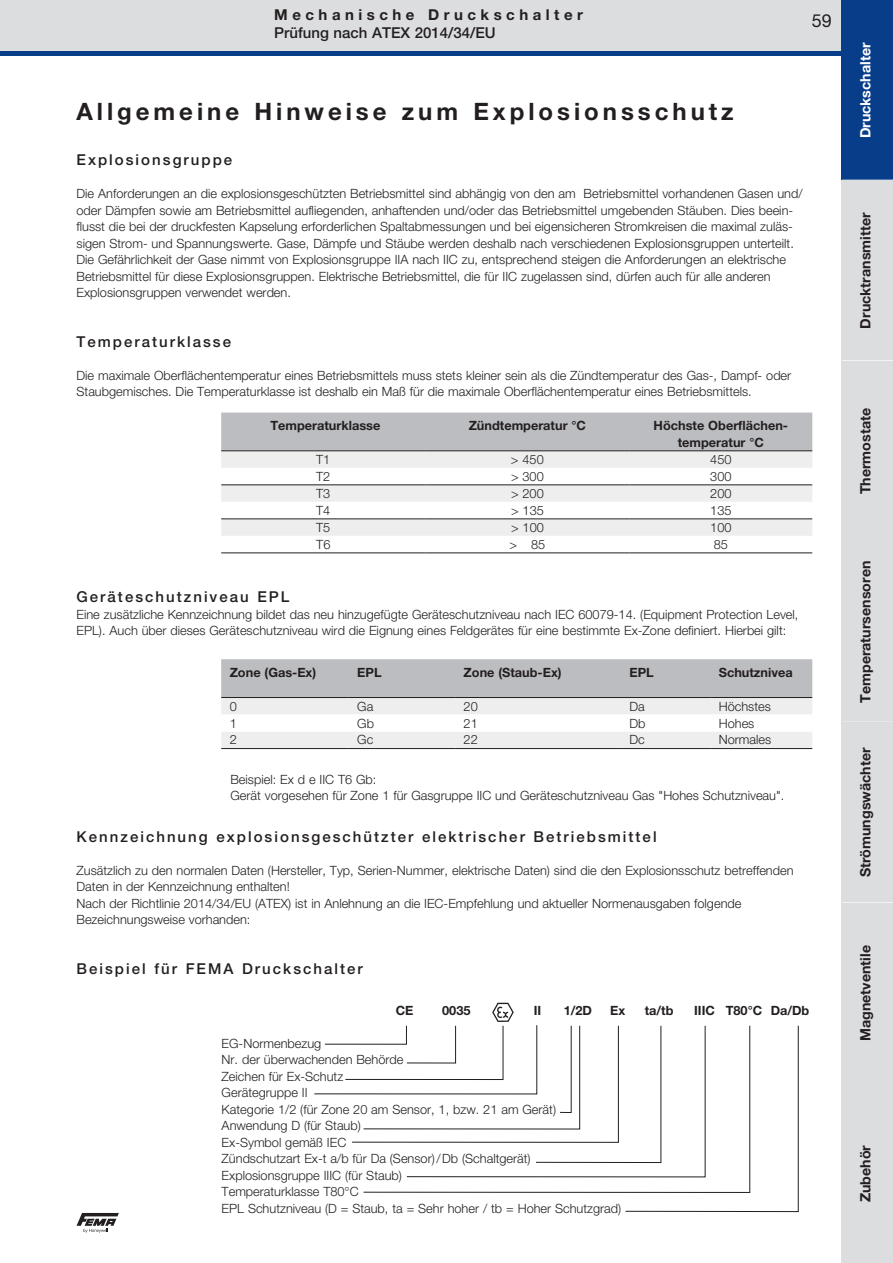
<style>
.page{position:relative;width:893px;height:1263px;background:#fff}
.page>*{position:absolute;margin:0;border:0;box-sizing:border-box;transform-origin:0 0}
.t1{font:700 24px "Helvetica Neue LT Pro";letter-spacing:.165em;color:#231f20}
.t2{font:18px "Helvetica Neue LT Pro";color:#231f20}
.t3{font:500 15px "Helvetica Neue LT Pro";letter-spacing:.135em;color:#231f20}
.t4{font:500 15px "Helvetica Neue LT Pro";color:#231f20}
.t5{font:700 15px "Helvetica Neue LT Pro";letter-spacing:.3em;color:#231f20}
.t6{font:700 14.25px "Helvetica Neue LT Pro";color:#231f20}
.t7{font:700 14.25px "Helvetica Neue LT Pro";color:#fff}
.t8{font:300 12.75px/16.5px "Helvetica Neue LT Pro";color:#231f20}
.t9{font:700 12.75px/16.5px "Helvetica Neue LT Pro";color:#231f20;text-align:center}
</style>
<div class="page">
<div style="left:0;top:0;width:842px;height:51px;background:#dcdddf"></div>
<div style="left:842px;top:0;width:51px;height:180px;background:#083e89"></div>
<div style="left:842px;top:180px;width:51px;height:181px;background:#dcdddf"></div>
<hr style="left:842px;top:360px;width:51px;height:2px;background:#fff">
<div style="left:842px;top:361px;width:51px;height:180px;background:#dcdddf"></div>
<div style="left:842px;top:542px;width:51px;height:180px;background:#dcdddf"></div>
<div style="left:842px;top:722px;width:51px;height:181px;background:#dcdddf"></div>
<hr style="left:842px;top:902px;width:51px;height:2px;background:#fff">
<div style="left:842px;top:903px;width:51px;height:180px;background:#dcdddf"></div>
<svg style="left:314px;top:1025px;width:485px;height:187px"></svg>
<img style="left:493px;top:1002px;width:21px;height:20px">
<div style="left:842px;top:1084px;width:51px;height:179px;background:#dcdddf"></div>
<hr style="left:0;top:51px;width:842px;height:4px;background:#083e89">
<div style="left:221px;top:412px;width:591px;height:38px;background:#bcbdc0"></div>
<div style="left:221px;top:451px;width:591px;height:17px;background:#eeeeef"></div>
<svg style="left:221px;top:485px;width:591px;height:51px;fill:#eeeeef"></svg>
<hr style="left:221px;top:450px;width:204px;height:1px;background:#231f20">
<hr style="left:425px;top:450px;width:204px;height:1px;background:#231f20">
<hr style="left:629px;top:450px;width:183px;height:1px;background:#231f20">
<hr style="left:221px;top:484px;width:204px;height:1px;background:#231f20">
<hr style="left:425px;top:484px;width:204px;height:1px;background:#231f20">
<hr style="left:629px;top:484px;width:183px;height:1px;background:#231f20">
<hr style="left:221px;top:518px;width:204px;height:1px;background:#231f20">
<hr style="left:425px;top:518px;width:204px;height:1px;background:#231f20">
<hr style="left:629px;top:518px;width:183px;height:1px;background:#231f20">
<hr style="left:221px;top:552px;width:204px;height:1px;background:#231f20">
<hr style="left:425px;top:552px;width:204px;height:1px;background:#231f20">
<hr style="left:629px;top:552px;width:183px;height:1px;background:#231f20">
<svg style="left:221px;top:659px;width:591px;height:89px"></svg>
<hr style="left:221px;top:697px;width:128px;height:1px;background:#231f20">
<hr style="left:349px;top:697px;width:106px;height:1px;background:#231f20">
<hr style="left:455px;top:697px;width:166px;height:1px;background:#231f20">
<hr style="left:621px;top:697px;width:89px;height:1px;background:#231f20">
<hr style="left:710px;top:697px;width:102px;height:1px;background:#231f20">
<hr style="left:221px;top:748px;width:128px;height:1px;background:#231f20">
<hr style="left:349px;top:748px;width:106px;height:1px;background:#231f20">
<hr style="left:455px;top:748px;width:166px;height:1px;background:#231f20">
<hr style="left:621px;top:748px;width:89px;height:1px;background:#231f20">
<hr style="left:710px;top:748px;width:102px;height:1px;background:#231f20">
<svg style="left:77px;top:1213px;width:42px;height:20px"></svg>
<p class="t5" style="left:274px;top:5px;width:310px">Mechanische Druckschalter</p>
<p class="t4" style="left:274px;top:24px;width:223px">Prüfung nach ATEX 2014/34/EU</p>
<h2 class="t2" style="left:812px;top:10px;width:22px">59</h2>
<h1 class="t1" style="left:77px;top:96px;width:659px">Allgemeine Hinweise zum Explosionsschutz</h1>
<p class="t3" style="left:77px;top:151px;width:157px">Explosionsgruppe</p>
<p class="t8" style="left:77px;top:185px;width:728px">Die Anforderungen an die explosionsgeschützten Betriebsmittel sind abhängig von den am Betriebsmittel vorhandenen Gasen und/ oder Dämpfen sowie am Betriebsmittel aufliegenden, anhaftenden und/oder das Betriebsmittel umgebenden Stäuben. Dies beein&shy;flusst die bei der druckfesten Kapselung erforderlichen Spaltabmessungen und bei eigensicheren Stromkreisen die maximal zuläs&shy;sigen Strom- und Spannungswerte. Gase, Dämpfe und Stäube werden deshalb nach verschiedenen Explosionsgruppen unterteilt.<br>Die Gefährlichkeit der Gase nimmt von Explosionsgruppe IIA nach IIC zu, entsprechend steigen die Anforderungen an elektrische Betriebsmittel für diese Explosionsgruppen. Elektrische Betriebsmittel, die für IIC zugelassen sind, dürfen auch für alle anderen Explosionsgruppen verwendet werden.</p>
<p class="t3" style="left:77px;top:332px;width:156px">Temperaturklasse</p>
<p class="t8" style="left:77px;top:366px;width:716px">Die maximale Oberflächentemperatur eines Betriebsmittels muss stets kleiner sein als die Zündtemperatur des Gas-, Dampf- oder<br>Staubgemisches. Die Temperaturklasse ist deshalb ein Maß für die maximale Oberflächentemperatur eines Betriebsmittels.</p>
<p class="t9" style="left:270px;top:417px;width:111px">Temperaturklasse</p>
<p class="t9" style="left:469px;top:417px;width:119px">Zündtemperatur °C</p>
<p class="t9" style="left:654px;top:417px;width:136px">Höchste Oberflächen&shy;temperatur °C</p>
<p class="t8" style="left:316px;top:451px;width:16px">T1</p>
<p class="t8" style="left:511px;top:451px;width:34px">&gt; 450</p>
<p class="t8" style="left:710px;top:451px;width:23px">450</p>
<p class="t8" style="left:316px;top:468px;width:16px">T2</p>
<p class="t8" style="left:511px;top:468px;width:34px">&gt; 300</p>
<p class="t8" style="left:710px;top:468px;width:23px">300</p>
<p class="t8" style="left:316px;top:485px;width:16px">T3</p>
<p class="t8" style="left:511px;top:485px;width:34px">&gt; 200</p>
<p class="t8" style="left:710px;top:485px;width:23px">200</p>
<p class="t8" style="left:316px;top:502px;width:16px">T4</p>
<p class="t8" style="left:511px;top:502px;width:34px">&gt; 135</p>
<p class="t8" style="left:710px;top:502px;width:23px">135</p>
<p class="t8" style="left:316px;top:519px;width:16px">T5</p>
<p class="t8" style="left:511px;top:519px;width:34px">&gt; 100</p>
<p class="t8" style="left:710px;top:519px;width:23px">100</p>
<p class="t8" style="left:316px;top:536px;width:16px">T6</p>
<p class="t8" style="left:510px;top:536px;width:37px">&gt; 85</p>
<p class="t8" style="left:714px;top:536px;width:16px">85</p>
<p class="t3" style="left:77px;top:588px;width:215px">Geräteschutzniveau EPL</p>
<p class="t8" style="left:77px;top:606px;width:723px">Eine zusätzliche Kennzeichnung bildet das neu hinzugefügte Geräteschutzniveau nach IEC 60079-14. (Equipment Protection Level,<br>EPL). Auch über dieses Geräteschutzniveau wird die Eignung eines Feldgerätes für eine bestimmte Ex-Zone definiert. Hierbei gilt:</p>
<p class="t9" style="left:230px;top:664px;width:88px">Zone (Gas-Ex)</p>
<p class="t9" style="left:357px;top:664px;width:26px">EPL</p>
<p class="t9" style="left:464px;top:664px;width:100px">Zone (Staub-Ex)</p>
<p class="t9" style="left:629px;top:664px;width:26px">EPL</p>
<p class="t9" style="left:719px;top:664px;width:75px">Schutznivea</p>
<p class="t8" style="left:230px;top:698px;width:9px">0</p>
<p class="t8" style="left:357px;top:698px;width:18px">Ga</p>
<p class="t8" style="left:464px;top:698px;width:16px">20</p>
<p class="t8" style="left:629px;top:698px;width:17px">Da</p>
<p class="t8" style="left:719px;top:698px;width:54px">Höchstes</p>
<p class="t8" style="left:230px;top:714px;width:9px">1</p>
<p class="t8" style="left:357px;top:714px;width:18px">Gb</p>
<p class="t8" style="left:464px;top:714px;width:16px">21</p>
<p class="t8" style="left:629px;top:714px;width:18px">Db</p>
<p class="t8" style="left:719px;top:714px;width:37px">Hohes</p>
<p class="t8" style="left:230px;top:731px;width:9px">2</p>
<p class="t8" style="left:357px;top:731px;width:18px">Gc</p>
<p class="t8" style="left:464px;top:731px;width:16px">22</p>
<p class="t8" style="left:629px;top:731px;width:17px">Dc</p>
<p class="t8" style="left:719px;top:731px;width:54px">Normales</p>
<p class="t8" style="left:230px;top:771px;width:555px">Beispiel: Ex d e IIC T6 Gb:<br>Gerät vorgesehen für Zone 1 für Gasgruppe IIC und Geräteschutzniveau Gas "Hohes Schutzniveau".</p>
<p class="t3" style="left:77px;top:827px;width:582px">Kennzeichnung explosionsgeschützter elektrischer Betriebsmittel</p>
<p class="t8" style="left:77px;top:861px;width:718px">Zusätzlich zu den normalen Daten (Hersteller, Typ, Serien-Nummer, elektrische Daten) sind die den Explosionsschutz betreffenden Daten in der Kennzeichnung enthalten!<br>Nach der Richtlinie 2014/34/EU (ATEX) ist in Anlehnung an die IEC-Empfehlung und aktueller Normenausgaben folgende Bezeichnungsweise vorhanden:</p>
<p class="t3" style="left:77px;top:959px;width:288px">Beispiel für FEMA Druckschalter</p>
<p class="t9" style="left:396px;top:1002px;width:19px">CE</p>
<p class="t9" style="left:442px;top:1002px;width:30px">0035</p>
<p class="t9" style="left:534px;top:1002px;width:9px">II</p>
<p class="t9" style="left:564px;top:1002px;width:30px">1/2D</p>
<p class="t9" style="left:610px;top:1002px;width:17px">Ex</p>
<p class="t9" style="left:645px;top:1002px;width:30px">ta/tb</p>
<p class="t9" style="left:694px;top:1002px;width:117px">IIIC T80°C Da/Db</p>
<p class="t8" style="left:222px;top:1035px;width:401px">EG-Normenbezug<br>Nr. der überwachenden Behörde<br>Zeichen für Ex-Schutz<br>Gerätegruppe II<br>Kategorie 1/2 (für Zone 20 am Sensor, 1, bzw. 21 am Gerät)<br>Anwendung D (für Staub)<br>Ex-Symbol gemäß IEC<br>Zündschutzart Ex-t a/b für Da (Sensor)/Db (Schaltgerät)<br>Explosionsgruppe IIIC (für Staub)<br>Temperaturklasse T80°C<br>EPL Schutzniveau (D = Staub, ta = Sehr hoher / tb = Hoher Schutzgrad)</p>
<p class="t7" style="left:856px;top:138px;width:97px;rotate:-90deg">Druckschalter</p>
<p class="t6" style="left:856px;top:329px;width:118px;rotate:-90deg">Drucktransmitter</p>
<p class="t6" style="left:856px;top:494px;width:88px;rotate:-90deg">Thermostate</p>
<p class="t6" style="left:856px;top:703px;width:144px;rotate:-90deg">Temperatursensoren</p>
<p class="t6" style="left:856px;top:877px;width:131px;rotate:-90deg">Strömungswächter</p>
<p class="t6" style="left:856px;top:1041px;width:98px;rotate:-90deg">Magnetventile</p>
<p class="t6" style="left:856px;top:1202px;width:59px;rotate:-90deg">Zubehör</p>
</div>
